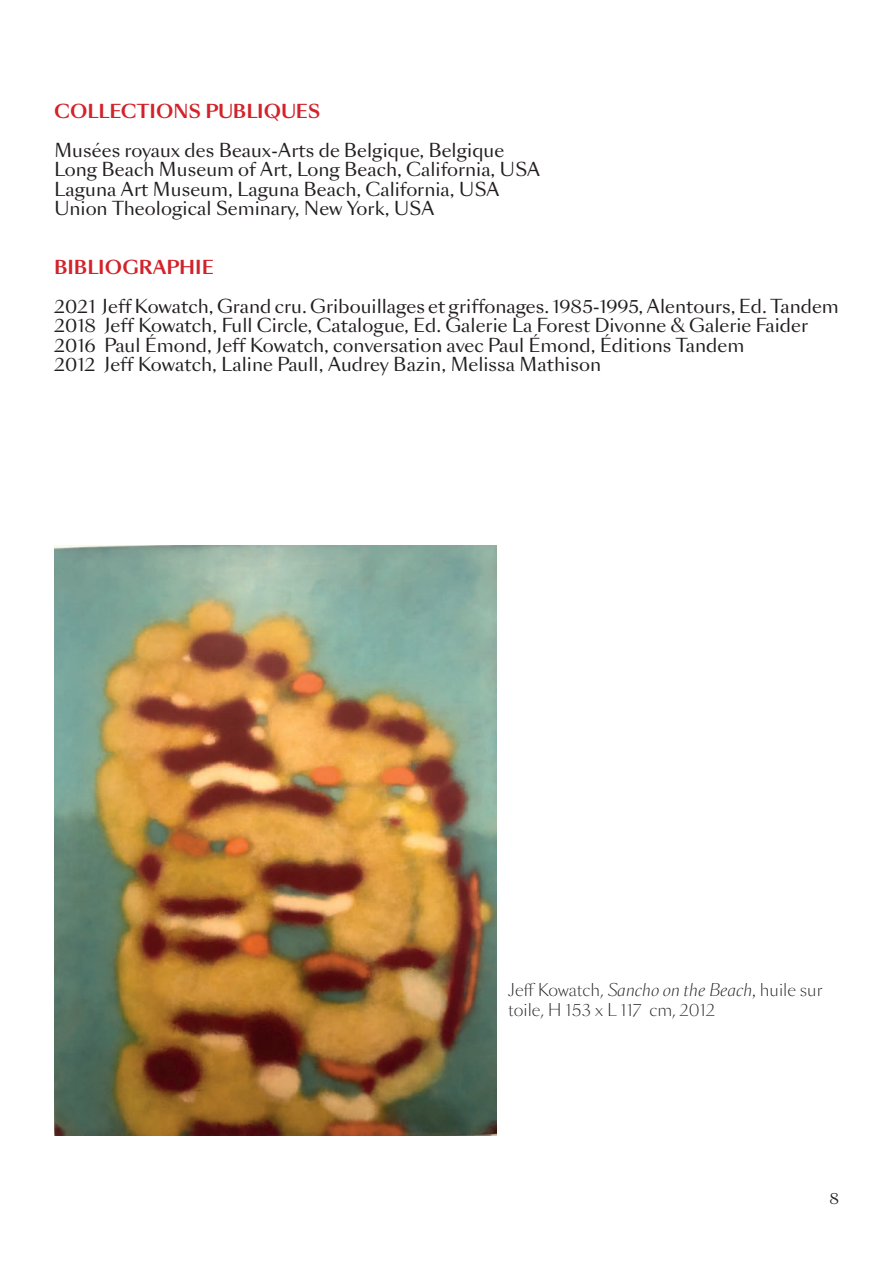
<style>
.page{position:relative;width:893px;height:1263px;background:#fff}
.page>*{position:absolute;margin:0;border:0;box-sizing:border-box;transform-origin:0 0}
.t1{font:18px/19.5px "Sang Bleu Sans";color:#231f20}
.t2{font:700 18px "Sang Bleu Sans";color:#d2222a}
.t3{font:300 16.5px/19.8px "Sang Bleu Sans";color:#231f20}
.t4{font:15px "Sang Bleu Sans";color:#231f20}
.s1{font-style:italic}
</style>
<div class="page">
<img style="left:55px;top:546px;width:442px;height:589px">
<p class="t2" style="left:54px;top:99px;width:268px">COLLECTIONS PUBLIQUES</p>
<p class="t1" style="left:54px;top:140px;width:488px">Musées royaux des Beaux-Arts de Belgique, Belgique Long Beach Museum of Art, Long Beach, California, USA Laguna Art Museum, Laguna Beach, California, USA Union Theological Seminary, New York, USA</p>
<p class="t2" style="left:54px;top:255px;width:161px">BIBLIOGRAPHIE</p>
<p class="t1" style="left:54px;top:296px;width:786px">2021 Jeff Kowatch, Grand cru. Gribouillages et griffonages. 1985-1995, Alentours, Ed. Tandem 2018 Jeff Kowatch, Full Circle, Catalogue, Ed. Galerie La Forest Divonne &amp; Galerie Faider 2016 Paul Émond, Jeff Kowatch, conversation avec Paul Émond, Éditions Tandem<br>2012 Jeff Kowatch, Laline Paull, Audrey Bazin, Melissa Mathison</p>
<p class="t3" style="left:508px;top:981px;width:316px">Jeff Kowatch, <span class="s1">Sancho on the Beach,</span> huile sur toile, H 153 x L 117 cm, 2012</p>
<p class="t4" style="left:829px;top:1188px;width:11px">8</p>
</div>
